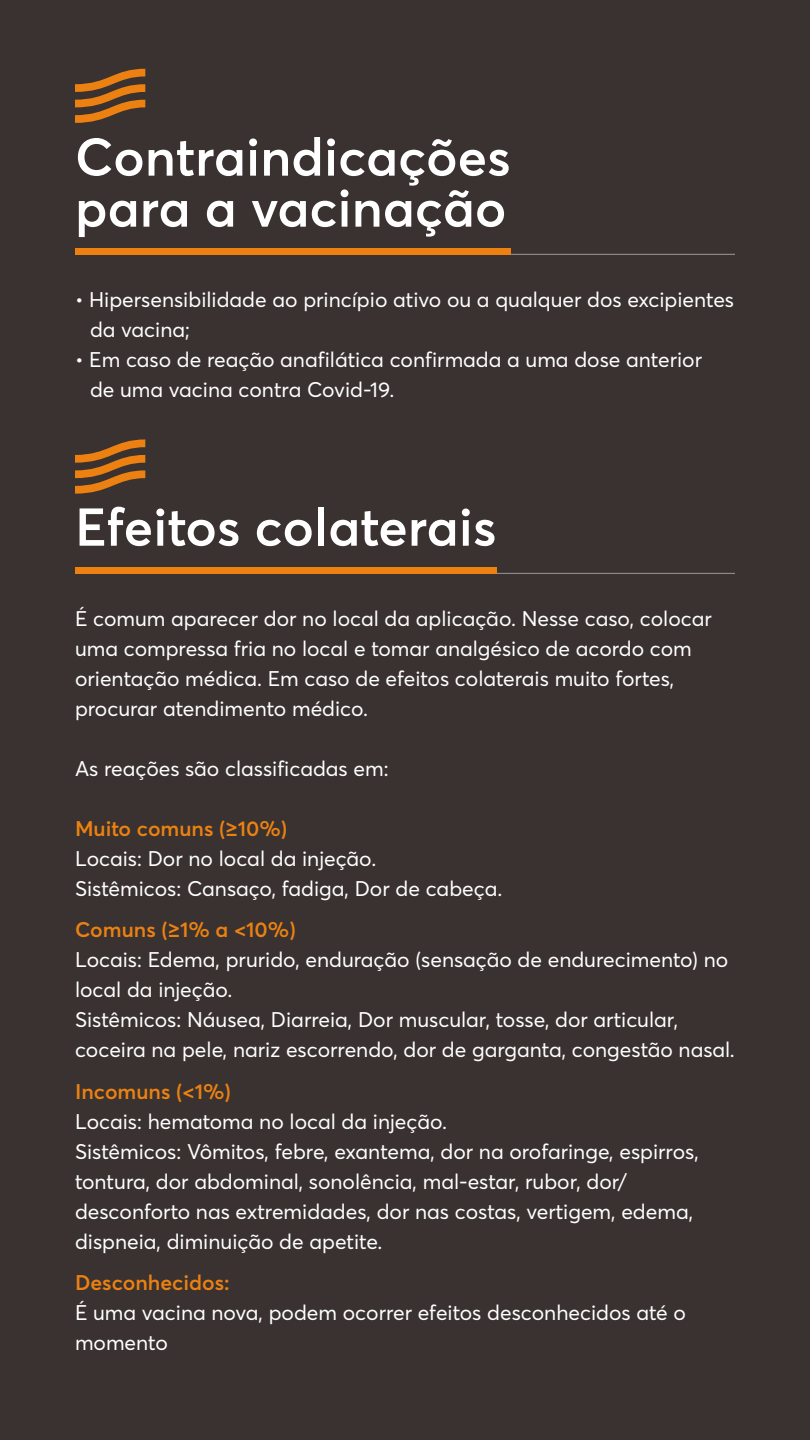
<style>
.page{position:relative;width:810px;height:1440px;background:#393230}
.page>*{position:absolute;margin:0;border:0;box-sizing:border-box;transform-origin:0 0}
.Abertura_de_Capítulo{font:600 52.5px/51px "Averta";color:#fff}
.Texto_Corrido{font:21px/30px "Averta";color:#fff}
.Texto_Corrido-2{font:600 21px "Averta";color:#ec8112}
</style>
<div class="page">
<hr style="left:75px;top:254px;width:660px;height:1px;background:#9c9998">
<hr style="left:75px;top:573px;width:660px;height:1px;background:#9c9998">
<div style="left:75px;top:248px;width:436px;height:7px;background:#ec8112"></div>
<div style="left:75px;top:567px;width:422px;height:7px;background:#ec8112"></div>
<svg style="left:75px;top:69px;width:70px;height:54px"></svg>
<svg style="left:75px;top:439px;width:70px;height:55px"></svg>
<p class="Abertura_de_Capítulo" style="left:75px;top:129px;width:437px">Contraindicações para a vacinação</p>
<p class="Texto_Corrido" style="left:75px;top:284px;width:661px">• Hipersensibilidade ao princípio ativo ou a qualquer dos excipientes</p>
<p class="Texto_Corrido" style="left:90px;top:314px;width:101px">da vacina;</p>
<p class="Texto_Corrido" style="left:75px;top:344px;width:629px">• Em caso de reação anafilática confirmada a uma dose anterior</p>
<p class="Texto_Corrido" style="left:90px;top:374px;width:306px">de uma vacina contra Covid-19.</p>
<p class="Abertura_de_Capítulo" style="left:75px;top:499px;width:423px">Efeitos colaterais</p>
<p class="Texto_Corrido" style="left:75px;top:603px;width:638px">É comum aparecer dor no local da aplicação. Nesse caso, colocar uma compressa fria no local e tomar analgésico de acordo com orientação médica. Em caso de efeitos colaterais muito fortes, procurar atendimento médico.</p>
<p class="Texto_Corrido" style="left:75px;top:753px;width:315px">As reações são classificadas em:</p>
<p class="Texto_Corrido-2" style="left:75px;top:814px;width:214px">Muito comuns (≥10%)</p>
<p class="Texto_Corrido" style="left:75px;top:843px;width:303px">Locais: Dor no local da injeção.</p>
<p class="Texto_Corrido" style="left:75px;top:873px;width:429px">Sistêmicos: Cansaço, fadiga, Dor de cabeça.</p>
<p class="Texto_Corrido-2" style="left:75px;top:915px;width:222px">Comuns (≥1% a &lt;10%)</p>
<p class="Texto_Corrido" style="left:75px;top:944px;width:655px">Locais: Edema, prurido, enduração (sensação de endurecimento) no local da injeção.</p>
<p class="Texto_Corrido" style="left:75px;top:1004px;width:661px">Sistêmicos: Náusea, Diarreia, Dor muscular, tosse, dor articular, coceira na pele, nariz escorrendo, dor de garganta, congestão nasal.</p>
<p class="Texto_Corrido-2" style="left:75px;top:1076px;width:157px">Incomuns (&lt;1%)</p>
<p class="Texto_Corrido" style="left:75px;top:1105px;width:374px">Locais: hematoma no local da injeção.</p>
<p class="Texto_Corrido" style="left:75px;top:1135px;width:625px">Sistêmicos: Vômitos, febre, exantema, dor na orofaringe, espirros, tontura, dor abdominal, sonolência, mal-estar, rubor, dor/ desconforto nas extremidades, dor nas costas, vertigem, edema, dispneia, diminuição de apetite.</p>
<p class="Texto_Corrido-2" style="left:75px;top:1268px;width:156px">Desconhecidos:</p>
<p class="Texto_Corrido" style="left:75px;top:1297px;width:612px">É uma vacina nova, podem ocorrer efeitos desconhecidos até o momento</p>
</div>
